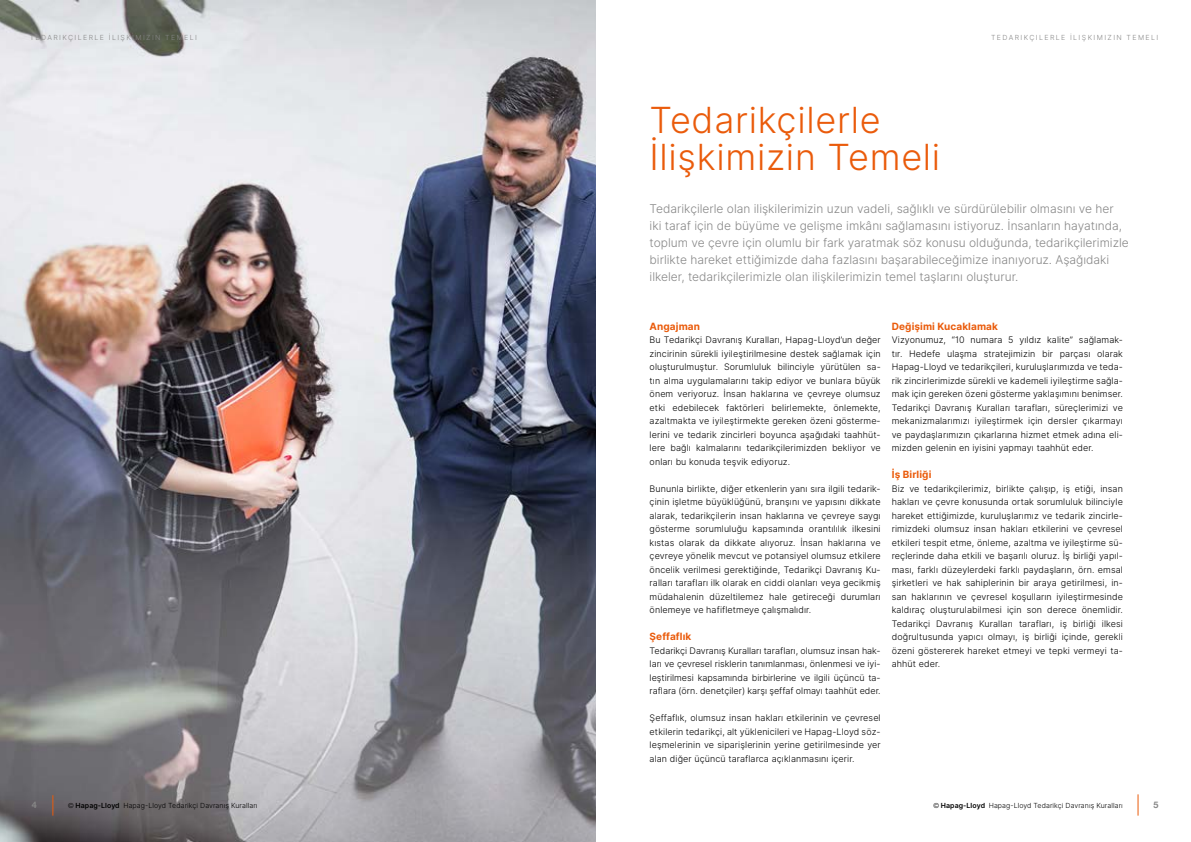
<style>
.page{position:relative;width:1191px;height:842px;background:#fff}
.page>*{position:absolute;margin:0;border:0;box-sizing:border-box;transform-origin:0 0}
.t1{font:300 36px/36.5px "Inter";letter-spacing:.02em;color:#ea5b0b}
.t2{font:300 12px/17px "Inter";color:#878787}
.t3{font:700 10px "Inter";letter-spacing:.01em;color:#ea5b0b}
.t4{font:300 9px/13.5px "Inter";letter-spacing:.01em;color:#000;text-align:justify}
.t5{font:700 9px "Helvetica Neue";color:#878787}
.t6{font:300 7px "Inter";letter-spacing:.01em;color:#000}
.t7{font:300 7px "Inter";letter-spacing:.2em;color:#878787}
.s1{font-family:"Helvetica Neue LT Pro"}
.s2{font-weight:600}
</style>
<div class="page">
<svg style="left:1137px;top:794px;width:1px;height:22px"></svg>
<img style="left:0;top:0;width:595px;height:842px">
<svg style="left:52px;top:795px;width:1px;height:21px"></svg>
<p class="t7" style="left:30px;top:33px;width:169px">TEDARIKÇILERLE İLIŞKIMIZIN TEMELI</p>
<p class="t7" style="left:30px;top:33px;width:48px">EDITORIAL</p>
<p class="t7" style="left:991px;top:33px;width:169px">TEDARIKÇILERLE İLIŞKIMIZIN TEMELI</p>
<h1 class="t1" style="left:649px;top:101px;width:292px">Tedarikçilerle<br>İlişkimizin Temeli</h1>
<p class="t5" style="left:32px;top:798px;width:7px">4</p>
<p class="t6" style="left:68px;top:800px;width:191px"><span class="s1">©</span> <span class="s2">Hapag-Lloyd</span> Hapag-Lloyd Tedarikçi Davranış Kuralları</p>
<p class="t2" style="left:649px;top:200px;width:481px">Tedarikçilerle olan ilişkilerimizin uzun vadeli, sağlıklı ve sürdürülebilir olmasını ve her<br>iki taraf için de büyüme ve gelişme imkânı sağlamasını istiyoruz. İnsanların hayatında, toplum ve çevre için olumlu bir fark yaratmak söz konusu olduğunda, tedarikçilerimizle birlikte hareket ettiğimizde daha fazlasını başarabileceğimize inanıyoruz. Aşağıdaki ilkeler, tedarikçilerimizle olan ilişkilerimizin temel taşlarını oluşturur.</p>
<p class="t3" style="left:891px;top:318px;width:108px">Değişimi Kucaklamak</p>
<p class="t4" style="left:891px;top:333px;width:233px">Vizyonumuz, “10 numara 5 yıldız kalite” sağlamak&shy;tır. Hedefe ulaşma stratejimizin bir parçası olarak Hapag-Lloyd ve tedarikçileri, kuruluşlarımızda ve teda&shy;rik zincirlerimizde sürekli ve kademeli iyileştirme sağla&shy;mak için gereken özeni gösterme yaklaşımını benimser.<br>Tedarikçi Davranış Kuralları tarafları, süreçlerimizi ve mekanizmalarımızı iyileştirmek için dersler çıkarmayı ve paydaşlarımızın çıkarlarına hizmet etmek adına eli&shy;mizden gelenin en iyisini yapmayı taahhüt eder.</p>
<p class="t3" style="left:891px;top:467px;width:41px">İş Birliği</p>
<p class="t4" style="left:891px;top:481px;width:233px">Biz ve tedarikçilerimiz, birlikte çalışıp, iş etiği, insan hakları ve çevre konusunda ortak sorumluluk bilinciyle hareket ettiğimizde, kuruluşlarımız ve tedarik zincirle&shy;rimizdeki olumsuz insan hakları etkilerini ve çevresel etkileri tespit etme, önleme, azaltma ve iyileştirme sü&shy;reçlerinde daha etkili ve başarılı oluruz. İş birliği yapıl&shy;ması, farklı düzeylerdeki farklı paydaşların, örn. emsal şirketleri ve hak sahiplerinin bir araya getirilmesi, in&shy;san haklarının ve çevresel koşulların iyileştirmesinde kaldıraç oluşturulabilmesi için son derece önemlidir.<br>Tedarikçi Davranış Kuralları tarafları, iş birliği ilkesi doğrultusunda yapıcı olmayı, iş birliği içinde, gerekli özeni göstererek hareket etmeyi ve tepki vermeyi ta&shy;ahhüt eder.</p>
<p class="t3" style="left:649px;top:318px;width:52px">Angajman</p>
<p class="t4" style="left:649px;top:333px;width:233px">Bu Tedarikçi Davranış Kuralları, Hapag-Lloyd’un değer zincirinin sürekli iyileştirilmesine destek sağlamak için oluşturulmuştur. Sorumluluk bilinciyle yürütülen sa&shy;tın alma uygulamalarını takip ediyor ve bunlara büyük önem veriyoruz. İnsan haklarına ve çevreye olumsuz etki edebilecek faktörleri belirlemekte, önlemekte, azaltmakta ve iyileştirmekte gereken özeni gösterme&shy;lerini ve tedarik zincirleri boyunca aşağıdaki taahhüt&shy;lere bağlı kalmalarını tedarikçilerimizden bekliyor ve onları bu konuda teşvik ediyoruz.</p>
<p class="t4" style="left:649px;top:481px;width:233px">Bununla birlikte, diğer etkenlerin yanı sıra ilgili tedarik&shy;çinin işletme büyüklüğünü, branşını ve yapısını dikkate alarak, tedarikçilerin insan haklarına ve çevreye saygı gösterme sorumluluğu kapsamında orantılılık ilkesini kıstas olarak da dikkate alıyoruz. İnsan haklarına ve çevreye yönelik mevcut ve potansiyel olumsuz etkilere öncelik verilmesi gerektiğinde, Tedarikçi Davranış Ku&shy;ralları tarafları ilk olarak en ciddi olanları veya gecikmiş müdahalenin düzeltilemez hale getireceği durumları önlemeye ve hafifletmeye çalışmalıdır.</p>
<p class="t3" style="left:649px;top:629px;width:43px">Şeffaflık</p>
<p class="t4" style="left:649px;top:643px;width:233px">Tedarikçi Davranış Kuralları tarafları, olumsuz insan hak&shy;ları ve çevresel risklerin tanımlanması, önlenmesi ve iyi&shy;leştirilmesi kapsamında birbirlerine ve ilgili üçüncü ta&shy;raflara (örn. denetçiler) karşı şeffaf olmayı taahhüt eder.</p>
<p class="t4" style="left:649px;top:711px;width:233px">Şeffaflık, olumsuz insan hakları etkilerinin ve çevresel etkilerin tedarikçi, alt yüklenicileri ve Hapag-Lloyd söz&shy;leşmelerinin ve siparişlerinin yerine getirilmesinde yer alan diğer üçüncü taraflarca açıklanmasını içerir.</p>
<p class="t6" style="left:933px;top:800px;width:191px"><span class="s1">©</span> <span class="s2">Hapag-Lloyd</span> Hapag-Lloyd Tedarikçi Davranış Kuralları</p>
<p class="t5" style="left:1153px;top:798px;width:7px">5</p>
</div>
